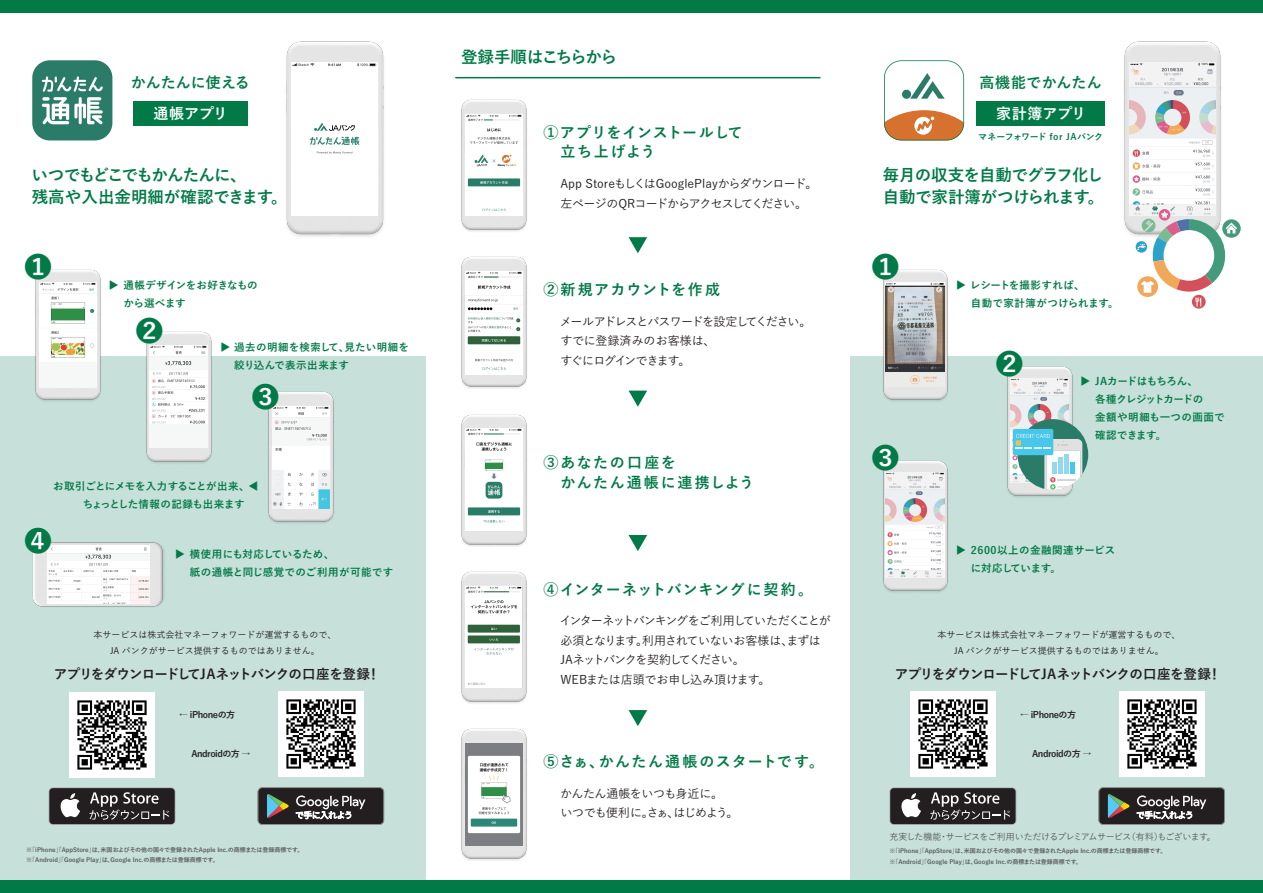
<style>
.page{position:relative;width:1263px;height:893px;background:#fff}
.page>*{position:absolute;margin:0;border:0;box-sizing:border-box;transform-origin:0 0}
.t1{font:700 27.3px "Yu Go";color:#017a47}
.t2{font:700 16.5px/22.5px "Yu Go";letter-spacing:-.04em;color:#017a47}
.t3{font:700 16.5px "Yu Go";letter-spacing:-.07em;color:#017a47}
.t4{font:700 15px/19.5px "Yu Go";letter-spacing:.06em;color:#017a47}
.t5{font:700 15px/19.5px "Yu Go";letter-spacing:.105em;color:#017a47}
.t6{font:700 15px "Yu Go";letter-spacing:.095em;color:#017a47}
.t7{font:700 15px "Yu Go";letter-spacing:-.005em;color:#fff}
.t8{font:700 15px "Yu Go";letter-spacing:.085em;color:#017a47}
.t9{font:700 15px "Yu Go";letter-spacing:.005em;color:#017a47}
.t10{font:700 15px "Yu Go";letter-spacing:.015em;color:#017a47}
.t11{font:700 13.5px "Yu Go";letter-spacing:-.055em;color:#231f20}
.t12{font:500 12px/19.5px "Yu Go";letter-spacing:-.07em;color:#231f20}
.t13{font:500 12px/19.5px "Yu Go";letter-spacing:-.04em;color:#231f20}
.t14{font:700 10.5px/18px "Yu Go";letter-spacing:-.025em;color:#017a47}
.t15{font:700 10.5px/18px "Yu Go";letter-spacing:.01em;color:#017a47}
.t16{font:700 10.5px/18px "Yu Go";letter-spacing:.03em;color:#017a47}
.t17{font:700 10.5px/18px "Yu Go";letter-spacing:.04em;color:#017a47}
.t18{font:500 9px/15.8px "Yu Go";color:#231f20;text-align:center}
.t19{font:500 9px "Yu Go";letter-spacing:-.06em;color:#57585a}
.t20{font:700 9px "Yu Go";letter-spacing:-.05em;color:#231f20}
.t21{font:700 9px "Yu Go";letter-spacing:-.03em;color:#017a47}
.t22{font:700 6px/10.5px "Yu Go";color:#57585a}
</style>
<div class="page">
<img style="left:1124px;top:41px;width:97px;height:207px">
<img style="left:1129px;top:63px;width:86px;height:152px">
<img style="left:286px;top:41px;width:98px;height:196px">
<div style="left:0;top:356px;width:425px;height:537px;background:#c7e0da"></div>
<div style="left:850px;top:356px;width:413px;height:537px;background:#c7e0da"></div>
<img style="left:999px;top:361px;width:76px;height:136px">
<img style="left:883px;top:269px;width:65px;height:132px">
<img style="left:886px;top:282px;width:58px;height:104px">
<img style="left:875px;top:460px;width:73px;height:132px">
<div style="left:0;top:880px;width:1263px;height:13px;background:#017a47"></div>
<div style="left:0;top:0;width:1263px;height:13px;background:#017a47"></div>
<svg style="left:258px;top:787px;width:126px;height:38px;background:#484747"></svg>
<svg style="left:49px;top:787px;width:127px;height:38px"></svg>
<div style="left:49px;top:788px;width:126px;height:36px;background:#231f20;border-radius:4px"></div>
<svg style="left:60px;top:793px;width:20px;height:24px"></svg>
<svg style="left:89px;top:792px;width:80px;height:28px"></svg>
<div style="left:32px;top:60px;width:80px;height:80px;background:#2a7c68;border-radius:18px"></div>
<svg style="left:42px;top:76px;width:61px;height:48px"></svg>
<svg style="left:1098px;top:787px;width:127px;height:38px;background:#484847"></svg>
<svg style="left:889px;top:787px;width:127px;height:38px"></svg>
<div style="left:890px;top:788px;width:125px;height:36px;background:#231f20;border-radius:4px"></div>
<svg style="left:901px;top:793px;width:20px;height:24px"></svg>
<svg style="left:930px;top:792px;width:80px;height:28px"></svg>
<img style="left:292px;top:63px;width:86px;height:152px">
<img style="left:146px;top:331px;width:66px;height:132px">
<img style="left:35px;top:269px;width:66px;height:132px">
<img style="left:39px;top:282px;width:58px;height:105px">
<img style="left:260px;top:389px;width:74px;height:134px">
<img style="left:272px;top:407px;width:57px;height:101px">
<img style="left:31px;top:542px;width:133px;height:65px">
<div style="left:133px;top:101px;width:115px;height:25px;background:#017a47"></div>
<div style="left:976px;top:101px;width:129px;height:25px;background:#017a47"></div>
<div style="left:25px;top:254px;width:26px;height:26px;background:#fff;border-radius:50%"></div>
<div style="left:136px;top:318px;width:26px;height:26px;background:#fff;border-radius:50%"></div>
<div style="left:252px;top:383px;width:26px;height:26px;background:#fff;border-radius:50%"></div>
<div style="left:25px;top:527px;width:26px;height:26px;background:#fff;border-radius:50%"></div>
<div style="left:874px;top:446px;width:23px;height:23px;background:#fff;border-radius:50%"></div>
<div style="left:998px;top:351px;width:23px;height:23px;background:#fff;border-radius:50%"></div>
<div style="left:874px;top:255px;width:23px;height:23px;background:#fff;border-radius:50%"></div>
<img style="left:461px;top:99px;width:66px;height:133px">
<img style="left:465px;top:114px;width:57px;height:102px">
<img style="left:461px;top:256px;width:66px;height:133px">
<img style="left:465px;top:272px;width:57px;height:102px">
<img style="left:461px;top:414px;width:66px;height:133px">
<img style="left:465px;top:429px;width:57px;height:102px">
<img style="left:461px;top:728px;width:66px;height:133px">
<img style="left:465px;top:743px;width:57px;height:102px">
<img style="left:461px;top:571px;width:66px;height:133px">
<img style="left:465px;top:586px;width:57px;height:102px">
<svg style="left:1136px;top:209px;width:105px;height:100px"></svg>
<div style="left:1163px;top:230px;width:51px;height:51px;background:#fff;border-radius:50%"></div>
<hr style="left:455px;top:77px;width:365px;height:1px;background:#017a47">
<svg style="left:628px;top:237px;width:19px;height:16px"></svg>
<svg style="left:629px;top:391px;width:18px;height:16px"></svg>
<svg style="left:628px;top:535px;width:19px;height:16px"></svg>
<svg style="left:628px;top:710px;width:19px;height:16px"></svg>
<svg style="left:884px;top:60px;width:80px;height:80px"></svg>
<img style="left:278px;top:692px;width:85px;height:85px">
<img style="left:70px;top:692px;width:85px;height:85px">
<img style="left:910px;top:692px;width:85px;height:85px">
<img style="left:1119px;top:692px;width:85px;height:85px">
<img style="left:47px;top:546px;width:102px;height:57px">
<img style="left:150px;top:345px;width:58px;height:102px">
<img style="left:886px;top:473px;width:58px;height:104px">
<img style="left:1010px;top:379px;width:59px;height:104px">
<div style="left:1017px;top:419px;width:71px;height:71px;background:#2a7c68;border-radius:50%"></div>
<div style="left:1013px;top:429px;width:40px;height:26px;background:#49c7ea;border-radius:2px"></div>
<svg style="left:1016px;top:434px;width:66px;height:56px"></svg>
<h3 class="t9" style="left:131px;top:74px;width:120px">かんたんに使える</h3>
<h3 class="t7" style="left:153px;top:105px;width:76px">通帳アプリ</h3>
<h2 class="t2" style="left:32px;top:164px;width:257px">いつでもどこでもかんたんに、<br>残高や入出金明細が確認できます。</h2>
<h1 class="t1" style="left:24px;top:252px;width:29px">❶</h1>
<h3 class="t14" style="left:123px;top:276px;width:136px;text-indent:-15px">▶ 通帳デザインをお好きなものから選べます</h3>
<h1 class="t1" style="left:136px;top:315px;width:29px">❷</h1>
<h3 class="t16" style="left:234px;top:338px;width:176px;text-indent:-14px">▶ 過去の明細を検索して、見たい明細を絞り込んで表示出来ます</h3>
<h1 class="t1" style="left:252px;top:381px;width:29px">❸</h1>
<h3 class="t14" style="left:83px;top:477px;width:168px;text-indent:-30px">お取引ごとにメモを入力することが出来、ちょっとした情報の記録も出来ます</h3>
<h3 class="t15" style="left:248px;top:477px;width:12px">◀</h3>
<h1 class="t1" style="left:24px;top:525px;width:29px">❹</h1>
<h3 class="t15" style="left:190px;top:546px;width:205px;text-indent:-15px">▶ 横使用にも対応しているため、<br>紙の通帳と同じ感覚でのご利用が可能です</h3>
<h3 class="t18" style="left:93px;top:626px;width:244px">本サービスは株式会社マネーフォワードが運営するもので、<br>JA バンクがサービス提供するものではありません。</h3>
<h3 class="t11" style="left:54px;top:667px;width:328px">アプリをダウンロードしてJAネットバンクの口座を登録！</h3>
<h3 class="t20" style="left:179px;top:709px;width:57px">← iPhoneの方</h3>
<h3 class="t20" style="left:191px;top:748px;width:61px">Androidの方 →</h3>
<p class="t22" style="left:26px;top:844px;width:279px">※「iPhone」「AppStore」は、米国およびその他の国々で登録されたApple Inc.の商標または登録商標です。※「Android」「Google Play」は、Google Inc.の商標または登録商標です。</p>
<h2 class="t3" style="left:461px;top:47px;width:157px">登録手順はこちらから</h2>
<h3 class="t4" style="left:543px;top:123px;width:201px">①アプリをインストールして　立ち上げよう</h3>
<h3 class="t12" style="left:560px;top:172px;width:259px">App StoreもしくはGooglePlayからダウンロード。左ページのQRコードからアクセスしてください。</h3>
<h3 class="t8" style="left:543px;top:281px;width:178px">②新規アカウントを作成</h3>
<h3 class="t12" style="left:560px;top:310px;width:253px">メールアドレスとパスワードを設定してください。すでに登録済みのお客様は、<br>すぐにログインできます。</h3>
<h3 class="t5" style="left:543px;top:453px;width:212px">③あなたの口座を<br>　かんたん通帳に連携しよう</h3>
<h3 class="t4" style="left:543px;top:580px;width:271px">④インターネットバンキングに契約。</h3>
<h3 class="t12" style="left:559px;top:610px;width:273px">インターネットバンキングをご利用していただくことが必須となります。利用されていないお客様は、まずは<br>JAネットバンクを契約してください。<br>WEBまたは店頭でお申し込み頂けます。</h3>
<h3 class="t6" style="left:543px;top:753px;width:282px">⑤さぁ、かんたん通帳のスタートです。</h3>
<h3 class="t13" style="left:560px;top:782px;width:180px">かんたん通帳をいつも身近に。<br>いつでも便利に。さぁ、はじめよう。</h3>
<h3 class="t10" style="left:979px;top:74px;width:124px">高機能でかんたん</h3>
<h3 class="t7" style="left:996px;top:105px;width:92px">家計簿アプリ</h3>
<h3 class="t21" style="left:978px;top:132px;width:126px">マネーフォワード for JAバンク</h3>
<h2 class="t2" style="left:883px;top:164px;width:223px">毎月の収支を自動でグラフ化し自動で家計簿がつけられます。</h2>
<h1 class="t1" style="left:872px;top:252px;width:29px">❶</h1>
<h1 class="t1" style="left:872px;top:442px;width:29px">❸</h1>
<h3 class="t15" style="left:971px;top:276px;width:149px;text-indent:-15px">▶ レシートを撮影すれば、<br>自動で家計簿がつけられます。</h3>
<h1 class="t1" style="left:996px;top:348px;width:29px">❷</h1>
<h3 class="t14" style="left:1095px;top:373px;width:131px;text-indent:-15px">▶ JAカードはもちろん、<br>各種クレジットカードの<br>金額や明細も一つの画面で確認できます。</h3>
<h3 class="t17" style="left:971px;top:541px;width:146px;text-indent:-15px">▶ 2600以上の金融関連サービスに対応しています。</h3>
<h3 class="t18" style="left:937px;top:626px;width:244px">本サービスは株式会社マネーフォワードが運営するもので、<br>JA バンクがサービス提供するものではありません。</h3>
<h3 class="t11" style="left:895px;top:667px;width:328px">アプリをダウンロードしてJAネットバンクの口座を登録！</h3>
<h3 class="t20" style="left:1020px;top:709px;width:57px">← iPhoneの方</h3>
<h3 class="t20" style="left:1032px;top:748px;width:61px">Androidの方 →</h3>
<h3 class="t19" style="left:889px;top:829px;width:328px">充実した機能・サービスをご利用いただけるプレミアムサービス（有料）もございます。</h3>
<p class="t22" style="left:889px;top:846px;width:279px">※「iPhone」「AppStore」は、米国およびその他の国々で登録されたApple Inc.の商標または登録商標です。※「Android」「Google Play」は、Google Inc.の商標または登録商標です。</p>
</div>
